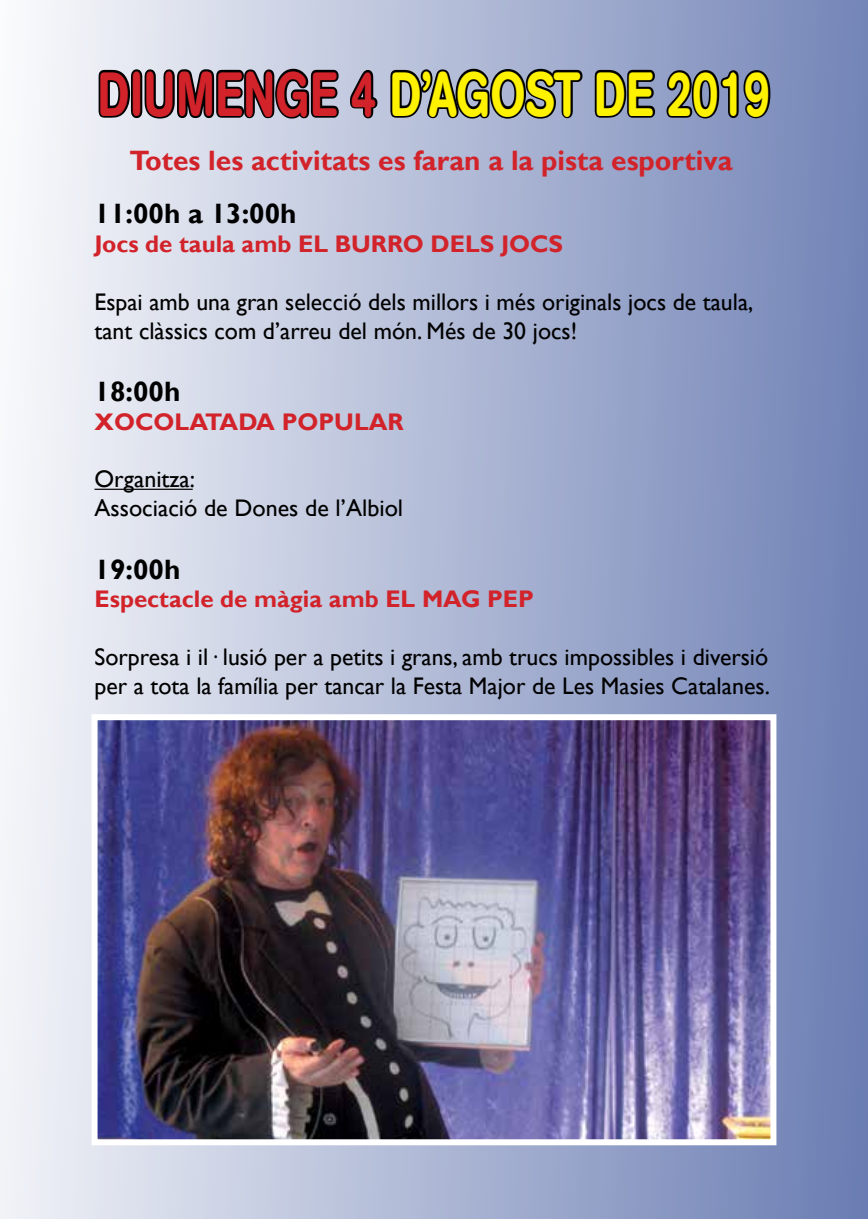
<style>
.page{position:relative;width:868px;height:1219px;background:#fff}
.page>*{position:absolute;margin:0;border:0;box-sizing:border-box;transform-origin:0 0}
.t1{font:500 62px "AG Book Rounded";letter-spacing:.02em;color:#fff200;scale:.74 1}
.t2{font:700 28px "Gill Sans";color:#d2232a}
.t3{font:700 28px "Gill Sans";color:#000}
.t4{font:24px/28.8px "Gill Sans";color:#000}
.t5{font:700 24px "Gill Sans";color:#d2232a}
.s1{color:#d2232a}
</style>
<div class="page">
<div style="left:0;top:0;width:867px;height:1219px;background:linear-gradient(to right,#f7f8fa,#7081b5)"></div>
<svg style="left:97px;top:34px;width:282px;height:98px;background:#9da1ac"></svg>
<svg style="left:388px;top:24px;width:197px;height:98px;background:#848ca2"></svg>
<svg style="left:592px;top:39px;width:180px;height:82px;background:#68728f"></svg>
<hr style="left:94px;top:489px;width:99px;height:1px;background:#000">
<img style="left:98px;top:721px;width:671px;height:417px">
<div style="left:91px;top:714px;width:685px;height:431px;border:6px solid #fff"></div>
<h1 class="t1" style="left:98px;top:58px;width:909px"><span class="s1">DIUMENGE 4</span> D’AGOST DE 2019</h1>
<p class="t2" style="left:129px;top:144px;width:604px">Totes les activitats es faran a la pista esportiva</p>
<p class="t3" style="left:94px;top:197px;width:203px">11:00h a 13:00h</p>
<p class="t5" style="left:94px;top:230px;width:470px">Jocs de taula amb EL BURRO DELS JOCS</p>
<p class="t4" style="left:94px;top:288px;width:660px">Espai amb una gran selecció dels millors i més originals jocs de taula, tant clàssics com d’arreu del món. Més de 30 jocs!</p>
<p class="t3" style="left:94px;top:375px;width:87px">18:00h</p>
<p class="t5" style="left:94px;top:407px;width:258px">Xocolatada popular</p>
<p class="t4" style="left:94px;top:465px;width:310px">Organitza:<br>Associació de Dones de l’Albiol</p>
<p class="t3" style="left:94px;top:552px;width:87px">19:00h</p>
<p class="t5" style="left:94px;top:585px;width:438px">Espectacle de màgia amb EL MAG PEP</p>
<p class="t4" style="left:94px;top:643px;width:677px">Sorpresa i il· lusió per a petits i grans, amb trucs impossibles i diversió per a tota la família per tancar la Festa Major de Les Masies Catalanes.</p>
</div>
